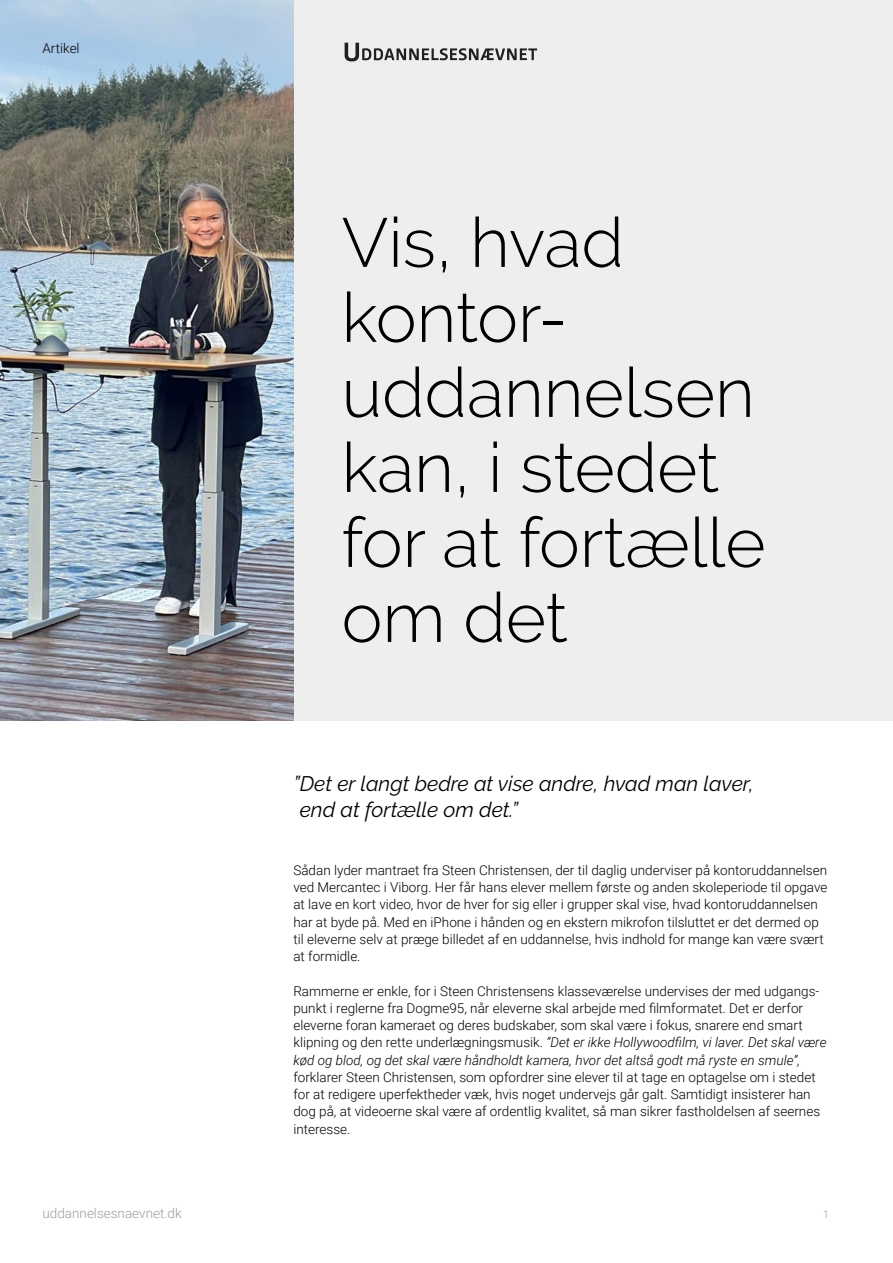
<style>
.page{position:relative;width:893px;height:1263px;background:#fff}
.page>*{position:absolute;margin:0;border:0;box-sizing:border-box;transform-origin:0 0}
.t1{font:300 69px/75px "Raleway";color:#000}
.t2{font:italic 21px/25.5px "Raleway";color:#000}
.t3{font:300 13.5px/17.2px "Roboto";color:#000}
.t4{font:300 13.5px "Roboto";color:#9d9d9c}
.t5{font:300 10.5px "Roboto";color:#9d9d9c}
.s1{font-style:italic}
</style>
<div class="page">
<div style="left:293px;top:0;width:600px;height:721px;background:#eee"></div>
<img style="left:0;top:0;width:293px;height:721px">
<svg style="left:345px;top:43px;width:192px;height:18px"></svg>
<p class="t3" style="left:43px;top:39px;width:39px">Artikel</p>
<h1 class="t1" style="left:342px;top:205px;width:425px">Vis, hvad kontor&shy;uddannelsen kan, i stedet for at fortælle om det</h1>
<h2 class="t2" style="left:300px;top:771px;width:456px;text-indent:-6px">”Det er langt bedre at vise andre, hvad man laver, end at fortælle om det.”</h2>
<p class="t3" style="left:293px;top:861px;width:536px">Sådan lyder mantraet fra Steen Christensen, der til daglig underviser på kontoruddannelsen ved Mercantec i Viborg. Her får hans elever mellem første og anden skoleperiode til opgave at lave en kort video, hvor de hver for sig eller i grupper skal vise, hvad kontoruddannelsen har at byde på. Med en iPhone i hånden og en ekstern mikrofon tilsluttet er det dermed op til eleverne selv at præge billedet af en uddannelse, hvis indhold for mange kan være svært at formidle.</p>
<p class="t3" style="left:293px;top:982px;width:535px">Rammerne er enkle, for i Steen Christensens klasseværelse undervises der med udgangs&shy;punkt i reglerne fra Dogme95, når eleverne skal arbejde med filmformatet. Det er derfor eleverne foran kameraet og deres budskaber, som skal være i fokus, snarere end smart klipning og den rette underlægningsmusik. <span class="s1">”Det er ikke Hollywoodfilm, vi laver. Det skal være kød og blod, og det skal være håndholdt kamera, hvor det altså godt må ryste en smule”,</span></p>
<p class="t3" style="left:293px;top:1068px;width:528px">forklarer Steen Christensen, som opfordrer sine elever til at tage en optagelse om i stedet for at redigere uperfektheder væk, hvis noget undervejs går galt. Samtidigt insisterer han dog på, at videoerne skal være af ordentlig kvalitet, så man sikrer fastholdelsen af seernes interesse.</p>
<p class="t4" style="left:43px;top:1203px;width:141px">uddannelsesnaevnet.dk</p>
<p class="t5" style="left:823px;top:1207px;width:7px">1</p>
</div>
